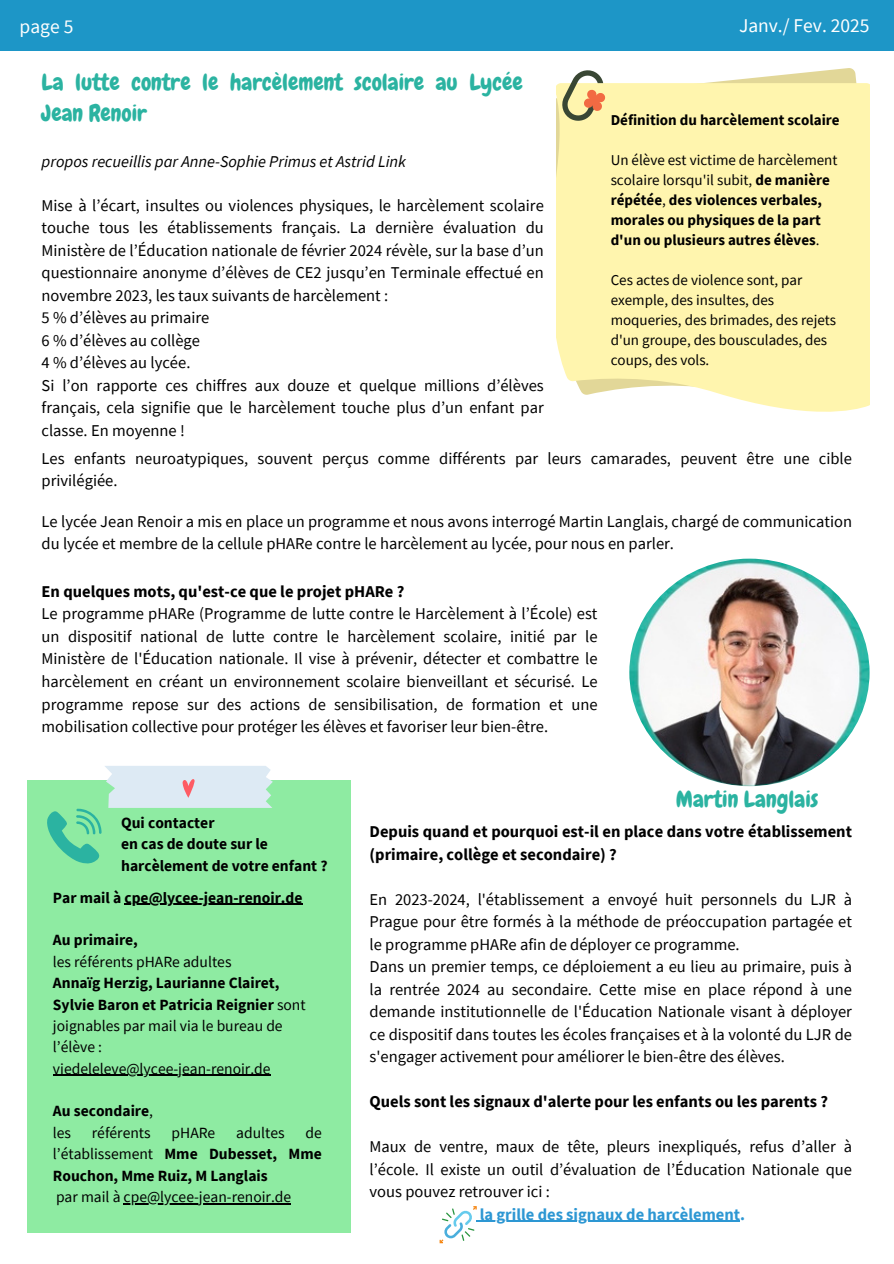
<style>
.page{position:relative;width:894px;height:1264px;background:#fff}
.page>*{position:absolute;margin:0;border:0;box-sizing:border-box;transform-origin:0 0}
.t1{font:22.95px/31.5px "Chewy";color:#2bb3a1}
.t2{font:19.5px "Source Sans Pro";color:#fff}
.t3{font:19.5px "Source Sans Pro";color:#fefefe}
.t4{font:16.5px/22.5px "Source Sans Pro";color:#000;text-align:justify}
.t5{font:700 16.5px/22.5px "Source Sans Pro";color:#000}
.t6{font:italic 16.5px "Source Sans Pro";color:#000}
.t7{font:700 16.5px "Source Sans Pro";color:#2d97d3}
.t8{font:700 15.6px/21.3px "Source Sans Pro";color:#000;text-align:justify}
.t9{font:15.6px/21.3px "Source Sans Pro";color:#000}
.t10{font:700 15px/20.1px "Source Sans Pro";color:#000}
.t11{font:15px/20.1px "Source Sans Pro";color:#000}
.s1{font-weight:400}
</style>
<div class="page">
<div style="left:27px;top:780px;width:323px;height:452px;background:#8eeba2"></div>
<div style="left:0;top:0;width:893px;height:51px;background:#1d96c7"></div>
<svg style="left:705px;top:68px;width:152px;height:15px"></svg>
<div style="left:556px;top:83px;width:313px;height:329px;background:#fff5ae"></div>
<svg style="left:560px;top:70px;width:45px;height:51px"></svg>
<svg style="left:47px;top:766px;width:226px;height:97px"></svg>
<img style="left:629px;top:558px;width:240px;height:228px;border-radius:50%">
<svg style="left:439px;top:1206px;width:40px;height:37px"></svg>
<hr style="left:479px;top:1220px;width:261px;height:1px;background:#2d97d3">
<hr style="left:124px;top:903px;width:178px;height:1px;background:#000">
<hr style="left:53px;top:1074px;width:217px;height:1px;background:#000">
<hr style="left:124px;top:1203px;width:167px;height:1px;background:#000">
<p class="t3" style="left:20px;top:14px;width:55px">page 5</p>
<p class="t2" style="left:738px;top:13px;width:132px">Janv./ Fev. 2025</p>
<p class="t1" style="left:42px;top:66px;width:482px">La lutte contre le harcèlement scolaire au Lycée<br>Jean Renoir</p>
<p class="t6" style="left:42px;top:150px;width:366px">propos recueillis par Anne-Sophie Primus et Astrid Link</p>
<p class="t4" style="left:42px;top:193px;width:503px">Mise à l’écart, insultes ou violences physiques, le harcèlement scolaire touche tous les établissements français. La dernière évaluation du Ministère de l’Éducation nationale de février 2024 révèle, sur la base d’un questionnaire anonyme d’élèves de CE2 jusqu’en Terminale effectué en novembre 2023, les taux suivants de harcèlement :</p>
<p class="t4" style="left:42px;top:306px;width:169px">5 % d’élèves au primaire</p>
<p class="t4" style="left:42px;top:328px;width:160px">6 % d’élèves au collège</p>
<h1 class="t4" style="left:42px;top:351px;width:150px">4 % d’élèves au lycée.</h1>
<h3 class="t4" style="left:42px;top:373px;width:503px">Si l’on rapporte ces chiffres aux douze et quelque millions d’élèves français, cela signifie que le harcèlement touche plus d’un enfant par classe. En moyenne !</h3>
<h2 class="t10" style="left:610px;top:109px;width:230px">Définition du harcèlement scolaire</h2>
<h2 class="t10" style="left:610px;top:149px;width:228px"><span class="s1">Un élève est victime de harcèlement scolaire lorsqu'il subit,</span> de manière répétée<span class="s1">,</span> des violences verbales, morales ou physiques de la part d'un ou plusieurs autres élèves<span class="s1">.</span></h2>
<h1 class="t11" style="left:610px;top:269px;width:227px">Ces actes de violence sont, par exemple, des insultes, des moqueries, des brimades, des rejets d'un groupe, des bousculades, des coups, des vols.</h1>
<h3 class="t4" style="left:42px;top:446px;width:811px">Les enfants neuroatypiques, souvent perçus comme différents par leurs camarades, peuvent être une cible privilégiée.</h3>
<p class="t4" style="left:42px;top:509px;width:811px">Le lycée Jean Renoir a mis en place un programme et nous avons interrogé Martin Langlais, chargé de communication du lycée et membre de la cellule pHARe contre le harcèlement au lycée, pour nous en parler.</p>
<p class="t5" style="left:42px;top:580px;width:364px">En quelques mots, qu'est-ce que le projet pHARe ?</p>
<p class="t4" style="left:42px;top:602px;width:557px">Le programme pHARe (Programme de lutte contre le Harcèlement à l’École) est un dispositif national de lutte contre le harcèlement scolaire, initié par le Ministère de l'Éducation nationale. Il vise à prévenir, détecter et combattre le harcèlement en créant un environnement scolaire bienveillant et sécurisé. Le programme repose sur des actions de sensibilisation, de formation et une mobilisation collective pour protéger les élèves et favoriser leur bien-être.</p>
<p class="t1" style="left:675px;top:783px;width:144px">Martin Langlais</p>
<p class="t8" style="left:121px;top:811px;width:208px;text-align:left">Qui contacter<br>en cas de doute sur le harcèlement de votre enfant ?</p>
<p class="t8" style="left:53px;top:886px;width:251px">Par mail à cpe@lycee-jean-renoir.de</p>
<p class="t8" style="left:53px;top:929px;width:87px">Au primaire,</p>
<p class="t9" style="left:53px;top:950px;width:180px">les référents pHARe adultes</p>
<p class="t8" style="left:53px;top:971px;width:228px">Annaïg Herzig, Laurianne Clairet,</p>
<p class="t8" style="left:53px;top:993px;width:254px">Sylvie Baron et Patricia Reignier <span class="s1">sont</span></p>
<p class="t9" style="left:53px;top:1014px;width:231px">joignables par mail via le bureau de l’élève :</p>
<p class="t9" style="left:53px;top:1057px;width:219px">viedeleleve@lycee-jean-renoir.de</p>
<p class="t8" style="left:53px;top:1100px;width:102px">Au secondaire<span class="s1">,</span></p>
<p class="t9" style="left:53px;top:1121px;width:20px">les</p>
<p class="t9" style="left:92px;top:1121px;width:60px">référents</p>
<p class="t9" style="left:171px;top:1121px;width:45px">pHARe</p>
<p class="t9" style="left:236px;top:1121px;width:50px">adultes</p>
<p class="t8" style="left:53px;top:1121px;width:270px;text-indent:252px"><span class="s1">de l’établissement</span> Mme Dubesset, Mme Rouchon, Mme Ruiz, M Langlais</p>
<h3 class="t9" style="left:56px;top:1185px;width:237px">par mail à cpe@lycee-jean-renoir.de</h3>
<p class="t5" style="left:369px;top:819px;width:484px">Depuis quand et pourquoi est-il en place dans votre établissement (primaire, collège et secondaire) ?</p>
<p class="t4" style="left:369px;top:887px;width:484px">En 2023-2024, l'établissement a envoyé huit personnels du LJR à Prague pour être formés à la méthode de préoccupation partagée et le programme pHARe afin de déployer ce programme.</p>
<p class="t4" style="left:369px;top:954px;width:484px">Dans un premier temps, ce déploiement a eu lieu au primaire, puis à la rentrée 2024 au secondaire. Cette mise en place répond à une demande institutionnelle de l'Éducation Nationale visant à déployer ce dispositif dans toutes les écoles françaises et à la volonté du LJR de s'engager activement pour améliorer le bien-être des élèves.</p>
<p class="t5" style="left:369px;top:1089px;width:460px">Quels sont les signaux d'alerte pour les enfants ou les parents ?</p>
<p class="t4" style="left:369px;top:1134px;width:484px">Maux de ventre, maux de tête, pleurs inexpliqués, refus d’aller à l’école. Il existe un outil d’évaluation de l’Éducation Nationale que vous pouvez retrouver ici :</p>
<h3 class="t7" style="left:479px;top:1203px;width:267px">la grille des signaux de harcèlement.</h3>
</div>
